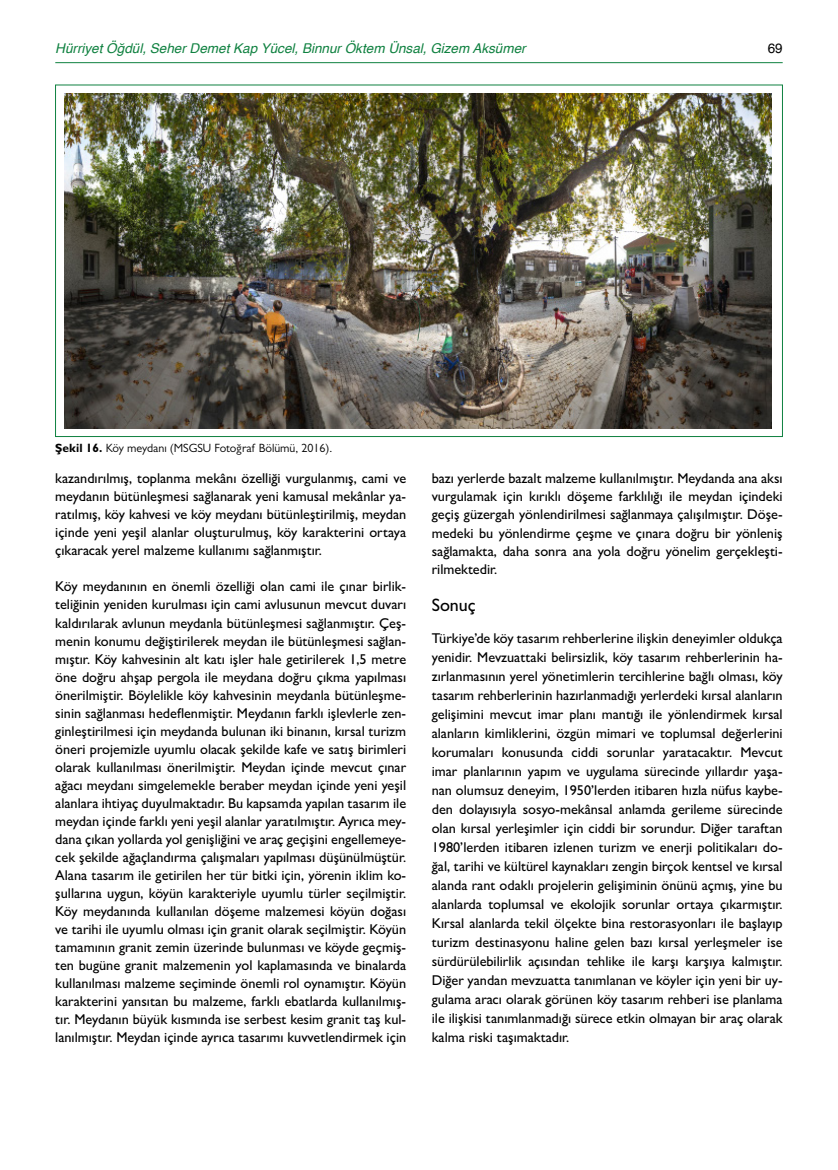
<style>
.page{position:relative;width:838px;height:1170px;background:#fff}
.page>*{position:absolute;margin:0;border:0;box-sizing:border-box;transform-origin:0 0}
.t1{font:500 18px "Gill Sans MT Pro";color:#000}
.t2{font:500 14.25px/18px "Gill Sans MT Pro";color:#000;text-align:justify}
.t3{font:italic 13.5px "Helvetica";color:#0f8140}
.t4{font:13.5px "Helvetica";color:#000}
.t5{font:12px "Gill Sans MT Pro";color:#000}
.s1{font-weight:700}
</style>
<div class="page">
<hr style="left:55px;top:62px;width:727px;height:1px;background:#0f8140">
<img style="left:64px;top:93px;width:707px;height:335px">
<p class="t3" style="left:55px;top:37px;width:472px">Hürriyet Öğdül, Seher Demet Kap Yücel, Binnur Öktem Ünsal, Gizem Aksümer</p>
<p class="t4" style="left:767px;top:38px;width:17px">69</p>
<p class="t5" style="left:55px;top:440px;width:278px"><span class="s1">Şekil 16.</span> Köy meydanı (MSGSU Fotoğraf Bölümü, 2016).</p>
<p class="t2" style="left:55px;top:469px;width:352px">kazandırılmış, toplanma mekânı özelliği vurgulanmış, cami ve meydanın bütünleşmesi sağlanarak yeni kamusal mekânlar ya&shy;ratılmış, köy kahvesi ve köy meydanı bütünleştirilmiş, meydan içinde yeni yeşil alanlar oluşturulmuş, köy karakterini ortaya çıkaracak yerel malzeme kullanımı sağlanmıştır.</p>
<p class="t2" style="left:55px;top:577px;width:352px">Köy meydanının en önemli özelliği olan cami ile çınar birlik&shy;teliğinin yeniden kurulması için cami avlusunun mevcut duvarı kaldırılarak avlunun meydanla bütünleşmesi sağlanmıştır. Çeş&shy;menin konumu değiştirilerek meydan ile bütünleşmesi sağlan&shy;mıştır. Köy kahvesinin alt katı işler hale getirilerek 1,5 metre öne doğru ahşap pergola ile meydana doğru çıkma yapılması önerilmiştir. Böylelikle köy kahvesinin meydanla bütünleşme&shy;sinin sağlanması hedeflenmiştir. Meydanın farklı işlevlerle zen&shy;ginleştirilmesi için meydanda bulunan iki binanın, kırsal turizm öneri projemizle uyumlu olacak şekilde kafe ve satış birimleri olarak kullanılması önerilmiştir. Meydan içinde mevcut çınar ağacı meydanı simgelemekle beraber meydan içinde yeni yeşil alanlara ihtiyaç duyulmaktadır. Bu kapsamda yapılan tasarım ile meydan içinde farklı yeni yeşil alanlar yaratılmıştır. Ayrıca mey&shy;dana çıkan yollarda yol genişliğini ve araç geçişini engellemeye&shy;cek şekilde ağaçlandırma çalışmaları yapılması düşünülmüştür.<br>Alana tasarım ile getirilen her tür bitki için, yörenin iklim ko&shy;şullarına uygun, köyün karakteriyle uyumlu türler seçilmiştir.<br>Köy meydanında kullanılan döşeme malzemesi köyün doğası ve tarihi ile uyumlu olması için granit olarak seçilmiştir. Köyün tamamının granit zemin üzerinde bulunması ve köyde geçmiş&shy;ten bugüne granit malzemenin yol kaplamasında ve binalarda kullanılması malzeme seçiminde önemli rol oynamıştır. Köyün karakterini yansıtan bu malzeme, farklı ebatlarda kullanılmış&shy;tır. Meydanın büyük kısmında ise serbest kesim granit taş kul&shy;lanılmıştır. Meydan içinde ayrıca tasarımı kuvvetlendirmek için</p>
<p class="t2" style="left:432px;top:469px;width:352px">bazı yerlerde bazalt malzeme kullanılmıştır. Meydanda ana aksı vurgulamak için kırıklı döşeme farklılığı ile meydan içindeki geçiş güzergah yönlendirilmesi sağlanmaya çalışılmıştır. Döşe&shy;medeki bu yönlendirme çeşme ve çınara doğru bir yönleniş sağlamakta, daha sonra ana yola doğru yönelim gerçekleşti&shy;rilmektedir.</p>
<p class="t1" style="left:432px;top:594px;width:45px">Sonuç</p>
<p class="t2" style="left:432px;top:628px;width:352px;line-height:19px">Türkiye’de köy tasarım rehberlerine ilişkin deneyimler oldukça yenidir. Mevzuattaki belirsizlik, köy tasarım rehberlerinin ha&shy;zırlanmasının yerel yönetimlerin tercihlerine bağlı olması, köy tasarım rehberlerinin hazırlanmadığı yerlerdeki kırsal alanların gelişimini mevcut imar planı mantığı ile yönlendirmek kırsal alanların kimliklerini, özgün mimari ve toplumsal değerlerini korumaları konusunda ciddi sorunlar yaratacaktır. Mevcut imar planlarının yapım ve uygulama sürecinde yıllardır yaşa&shy;nan olumsuz deneyim, 1950’lerden itibaren hızla nüfus kaybe&shy;den dolayısıyla sosyo-mekânsal anlamda gerileme sürecinde olan kırsal yerleşimler için ciddi bir sorundur. Diğer taraftan 1980’lerden itibaren izlenen turizm ve enerji politikaları do&shy;ğal, tarihi ve kültürel kaynakları zengin birçok kentsel ve kırsal alanda rant odaklı projelerin gelişiminin önünü açmış, yine bu alanlarda toplumsal ve ekolojik sorunlar ortaya çıkarmıştır.<br>Kırsal alanlarda tekil ölçekte bina restorasyonları ile başlayıp turizm destinasyonu haline gelen bazı kırsal yerleşmeler ise sürdürülebilirlik açısından tehlike ile karşı karşıya kalmıştır.<br>Diğer yandan mevzuatta tanımlanan ve köyler için yeni bir uy&shy;gulama aracı olarak görünen köy tasarım rehberi ise planlama ile ilişkisi tanımlanmadığı sürece etkin olmayan bir araç olarak kalma riski taşımaktadır.</p>
</div>
